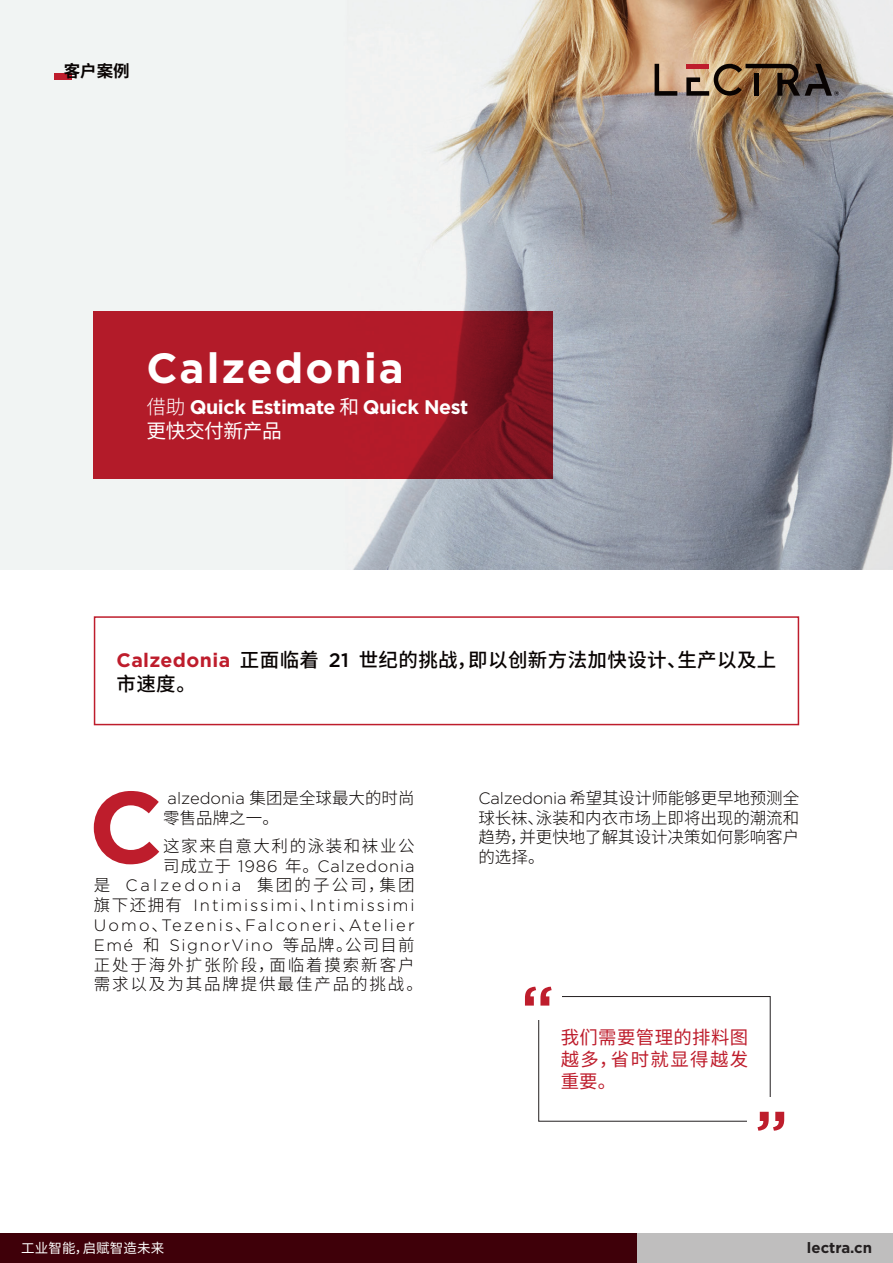
<style>
.page{position:relative;width:893px;height:1263px;background:#fff}
.page>*{position:absolute;margin:0;border:0;box-sizing:border-box;transform-origin:0 0}
.t1{font:700 101.4px "Gotham";color:#be1d2c}
.t2{font:700 42.15px "Gotham";letter-spacing:.05em;color:#fff}
.t3{font:700 19.65px "Gotham";letter-spacing:-.02em;color:#fff}
.t4{font:19.65px "Noto Sans CJ Ksc";letter-spacing:-.02em;color:#fff}
.t5{font:500 19.5px/24px "Noto Sans CJ Ksc";letter-spacing:.02em;color:#080302}
.t6{font:18.45px/22px "Noto Sans CJ Ksc";letter-spacing:.02em;color:#be1d2c;text-align:justify}
.t7{font:300 16.5px/19.8px "Noto Sans CJ Ksc";color:#080302}
.t8{font:300 16.5px/19.8px "Gotham";letter-spacing:.105em;color:#080302;text-align:justify}
.t9{font:300 16.5px/19.8px "Noto Sans CJ Ksc";letter-spacing:.115em;color:#080302}
.t10{font:300 16.5px "Gotham";letter-spacing:.05em;color:#080302}
.t11{font:300 16.5px "Noto Sans CJ Ksc";letter-spacing:.13em;color:#080302}
.t12{font:300 16.5px "Noto Sans CJ Ksc";letter-spacing:.095em;color:#080302}
.t13{font:700 16.5px "Noto Sans CJ Ksc";color:#080302}
.t14{font:700 15px "Gotham";color:#231f20}
.t15{font:13.5px "Noto Sans CJ Ksc";letter-spacing:.01em;color:#fff}
.s1{font-family:"Noto Sans CJ Ksc";font-weight:300;font-size:19.5px}
.s2{font-family:"Noto Sans CJ Ksc";font-weight:400}
.s3{font-family:"Gotham";font-weight:700;color:#be1d2c}
.s4{font-family:"Gotham"}
.s5{color:#fff}
.s6{font-family:"Noto Sans CJ Ksc"}
</style>
<div class="page">
<div style="left:0;top:1233px;width:893px;height:30px;background:#3f0009"></div>
<div style="left:638px;top:1233px;width:255px;height:30px;background:#bfbebe"></div>
<img style="left:0;top:0;width:893px;height:570px">
<svg style="left:94px;top:311px;width:459px;height:167px;fill:#b31b29"></svg>
<div style="left:94px;top:616px;width:705px;height:109px;border:2px solid #be1d2c"></div>
<svg style="left:655px;top:64px;width:22px;height:32px"></svg>
<svg style="left:686px;top:64px;width:153px;height:32px"></svg>
<div style="left:54px;top:74px;width:17px;height:6px;background:#be1d2c"></div>
<div style="left:538px;top:996px;width:233px;height:125px;border:1px solid #231f20"></div>
<div style="left:747px;top:1097px;width:48px;height:48px;background:#fff"></div>
<div style="left:515px;top:972px;width:47px;height:48px;background:#fff"></div>
<svg style="left:757px;top:1112px;width:27px;height:19px"></svg>
<svg style="left:525px;top:987px;width:27px;height:18px"></svg>
<p class="t13" style="left:64px;top:62px;width:67px">客户案例</p>
<h2 class="t2" style="left:146px;top:340px;width:259px">Calzedonia</h2>
<p class="t3" style="left:146px;top:394px;width:324px"><span class="s1">借助</span> Quick Estimate <span class="s2">和</span> Quick Nest</p>
<p class="t4" style="left:146px;top:420px;width:137px">更快交付新产品</p>
<p class="t5" style="left:117px;top:648px;width:661px"><span class="s3">Calzedonia</span> 正面临着 <span class="s4">21</span> 世纪的挑战，即以创新方法加快设计、生产以及上市速度。</p>
<h1 class="t1" style="left:88px;top:760px;width:76px">C</h1>
<p class="t7" style="left:163px;top:788px;width:253px"><span class="s5">l</span><span class="s4">alzedonia</span> 集团是全球最大的时尚零售品牌之一。</p>
<p class="t12" style="left:163px;top:836px;width:253px">这家来自意大利的泳装和袜业公</p>
<p class="t10" style="left:163px;top:855px;width:253px"><span class="s6">司成立于</span> 1986 <span class="s6">年。</span>Calzedonia</p>
<p class="t11" style="left:94px;top:876px;width:322px">是 <span class="s4">Calzedonia</span> 集团的子公司，集团</p>
<p class="t8" style="left:94px;top:895px;width:322px"><span class="s6">旗下还拥有</span> Intimissimi<span class="s6">、</span>Intimissimi Uomo<span class="s6">、</span>Tezenis<span class="s6">、</span>Falconeri<span class="s6">、</span>Atelier Emé <span class="s6">和</span> SignorVino <span class="s6">等品牌。公司目前</span></p>
<p class="t9" style="left:94px;top:955px;width:331px">正处于海外扩张阶段，面临着摸索新客户需求以及为其品牌提供最佳产品的挑战。</p>
<p class="t7" style="left:478px;top:788px;width:322px;text-align:justify"><span class="s4">Calzedonia</span> 希望其设计师能够更早地预测全球长袜、泳装和内衣市场上即将出现的潮流和趋势，并更快地了解其设计决策如何影响客户的选择。</p>
<p class="t6" style="left:561px;top:1027px;width:189px">我们需要管理的排料图越多，省时就显得越发重要。</p>
<p class="t15" style="left:21px;top:1240px;width:145px">工业智能，启赋智造未来</p>
<p class="t14" style="left:807px;top:1237px;width:67px">lectra.cn</p>
</div>
